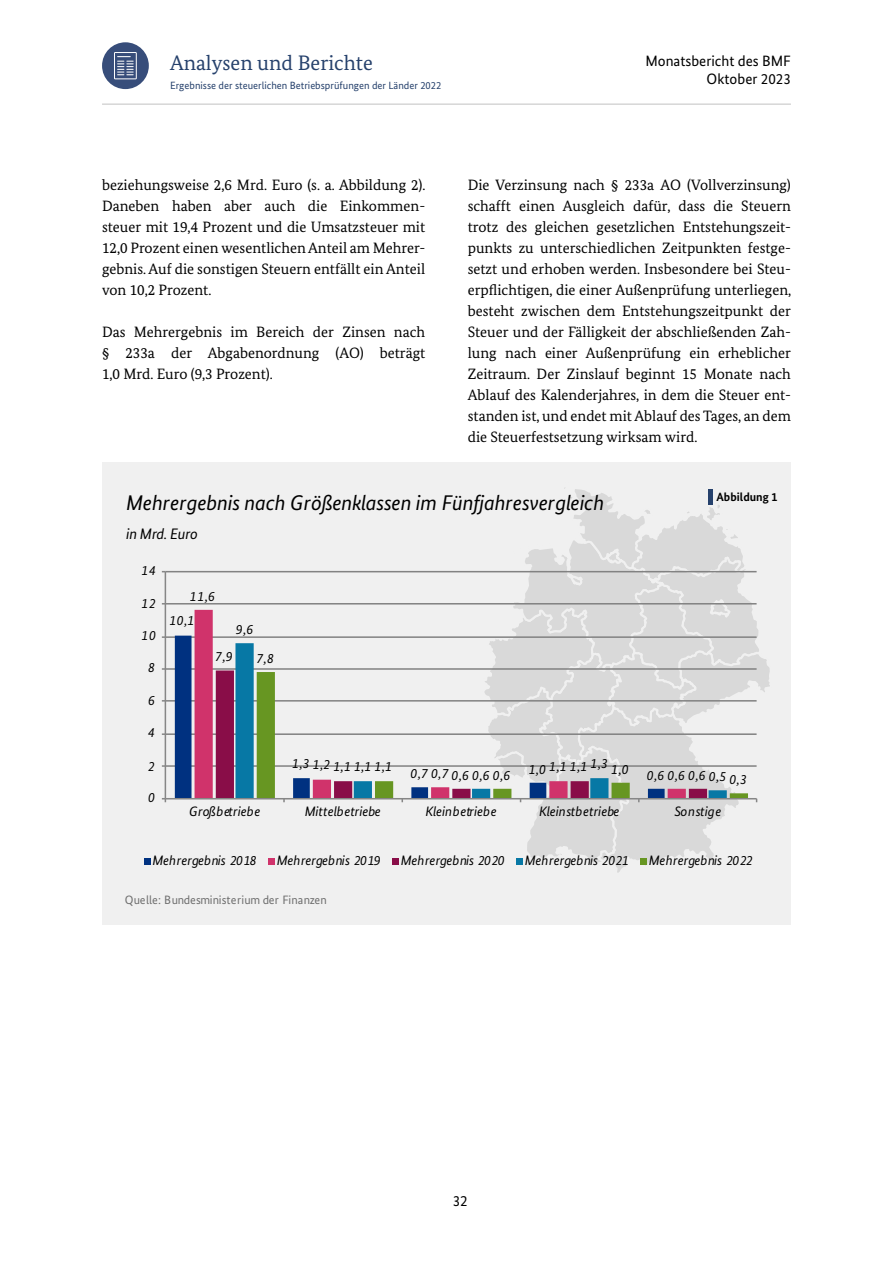
<style>
.page{position:relative;width:893px;height:1263px;background:#fff}
.page>*{position:absolute;margin:0;border:0;box-sizing:border-box;transform-origin:0 0}
.t1{font:italic 21.3px "Bundes Sans";letter-spacing:-.01em;color:#000}
.t2{font:21px "Bundes Serif";color:#26416c}
.t3{font:italic 15.15px "Bundes Sans";letter-spacing:-.025em;color:#000}
.Zweispaltiger_Fließtext{font:15px/21px "Bundes Serif";color:#000;text-align:justify}
.t4{font:15px/18px "Bundes Sans";color:#000;text-align:right}
.t5{font:italic 13.65px "Bundes Sans";letter-spacing:.005em;color:#000}
.t6{font:12.15px "Bundes Sans";letter-spacing:-.005em;color:#6f6f6f}
.t7{font:700 12px "Bundes Sans";color:#000}
.t8{font:10.5px "Bundes Sans";color:#26416c}
</style>
<div class="page">
<hr style="left:102px;top:103px;width:689px;height:2px;background:#d6d6d6">
<div style="left:102px;top:463px;width:689px;height:462px;background:#f0f0f0"></div>
<hr style="left:165px;top:765px;width:592px;height:2px;background:#828282">
<hr style="left:165px;top:733px;width:592px;height:2px;background:#828282">
<hr style="left:165px;top:700px;width:592px;height:2px;background:#828282">
<hr style="left:165px;top:668px;width:592px;height:2px;background:#828282">
<hr style="left:165px;top:636px;width:592px;height:2px;background:#828282">
<hr style="left:165px;top:603px;width:592px;height:1px;background:#828282">
<hr style="left:165px;top:571px;width:592px;height:1px;background:#828282">
<svg style="left:175px;top:636px;width:20px;height:162px;background:#284d8f"></svg>
<svg style="left:195px;top:610px;width:284px;height:188px"></svg>
<div style="left:216px;top:670px;width:19px;height:128px;background:#890d48"></div>
<svg style="left:235px;top:643px;width:244px;height:155px"></svg>
<svg style="left:257px;top:672px;width:222px;height:126px"></svg>
<hr style="left:165px;top:572px;width:1px;height:227px;background:#868686">
<hr style="left:165px;top:798px;width:592px;height:1px;background:#868686">
<svg style="left:144px;top:858px;width:6px;height:6px"></svg>
<svg style="left:268px;top:858px;width:6px;height:6px"></svg>
<svg style="left:392px;top:858px;width:6px;height:6px"></svg>
<svg style="left:479px;top:488px;width:291px;height:385px"></svg>
<hr style="left:708px;top:489px;width:4px;height:15px;background:#26416c">
<div style="left:102px;top:42px;width:47px;height:47px;background:#374d7a;border-radius:50%"></div>
<svg style="left:114px;top:52px;width:23px;height:27px"></svg>
<h2 class="t2" style="left:170px;top:50px;width:204px">Analysen und Berichte</h2>
<p class="t4" style="left:645px;top:51px;width:147px">Monatsbericht des BMF<br>Oktober 2023</p>
<p class="t8" style="left:170px;top:79px;width:273px">Ergebnisse der steuerlichen Betriebsprüfungen der Länder 2022</p>
<p class="Zweispaltiger_Fließtext" style="left:102px;top:174px;width:325px">beziehungsweise 2,6 Mrd. Euro (s. a. Abbildung 2).<br>Daneben haben aber auch die Einkommen&shy;steuer mit 19,4 Prozent und die Umsatzsteuer mit 12,0 Prozent einen wesentlichen Anteil am Mehrer&shy;gebnis. Auf die sonstigen Steuern entfällt ein Anteil von 10,2 Prozent.</p>
<p class="Zweispaltiger_Fließtext" style="left:102px;top:321px;width:325px">Das Mehrergebnis im Bereich der Zinsen nach § 233a der Abgabenordnung (AO) beträgt 1,0 Mrd. Euro (9,3 Prozent).</p>
<p class="Zweispaltiger_Fließtext" style="left:468px;top:174px;width:325px">Die Verzinsung nach § 233a AO (Vollverzinsung) schafft einen Ausgleich dafür, dass die Steuern trotz des gleichen gesetzlichen Entstehungszeit&shy;punkts zu unterschiedlichen Zeitpunkten festge&shy;setzt und erhoben werden. Insbesondere bei Steu&shy;erpflichtigen, die einer Außenprüfung unterliegen, besteht zwischen dem Entstehungszeitpunkt der Steuer und der Fälligkeit der abschließenden Zah&shy;lung nach einer Außenprüfung ein erheblicher Zeitraum. Der Zinslauf beginnt 15 Monate nach Ablauf des Kalenderjahres, in dem die Steuer ent&shy;standen ist, und endet mit Ablauf des Tages, an dem die Steuerfestsetzung wirksam wird.</p>
<p class="t1" style="left:126px;top:489px;width:479px">Mehrergebnis nach Größenklassen im Fünfjahresvergleich</p>
<p class="t3" style="left:126px;top:524px;width:73px">in Mrd. Euro</p>
<p class="t5" style="left:141px;top:562px;width:16px">14</p>
<p class="t5" style="left:141px;top:595px;width:16px">12</p>
<p class="t5" style="left:141px;top:627px;width:16px">10</p>
<p class="t5" style="left:148px;top:659px;width:8px">8</p>
<p class="t5" style="left:148px;top:692px;width:8px">6</p>
<p class="t5" style="left:148px;top:724px;width:8px">4</p>
<p class="t5" style="left:148px;top:757px;width:8px">2</p>
<p class="t5" style="left:148px;top:789px;width:8px">0</p>
<p class="t5" style="left:190px;top:588px;width:27px">11,6</p>
<p class="t5" style="left:169px;top:612px;width:27px">10,1</p>
<p class="t5" style="left:236px;top:621px;width:19px">9,6</p>
<p class="t5" style="left:215px;top:648px;width:19px">7,9</p>
<p class="t5" style="left:256px;top:650px;width:19px">7,8</p>
<p class="t5" style="left:292px;top:754px;width:19px">1,3</p>
<p class="t5" style="left:590px;top:754px;width:19px">1,3</p>
<p class="t5" style="left:313px;top:756px;width:19px">1,2</p>
<p class="t5" style="left:549px;top:757px;width:40px">1,1 1,1</p>
<p class="t5" style="left:333px;top:757px;width:60px">1,1 1,1 1,1</p>
<p class="t5" style="left:410px;top:765px;width:40px">0,7 0,7</p>
<p class="t5" style="left:529px;top:761px;width:19px">1,0</p>
<p class="t5" style="left:611px;top:761px;width:19px">1,0</p>
<p class="t5" style="left:452px;top:767px;width:60px">0,6 0,6 0,6</p>
<p class="t7" style="left:716px;top:489px;width:62px">Abbildung 1</p>
<p class="t5" style="left:647px;top:767px;width:60px">0,6 0,6 0,6</p>
<p class="t5" style="left:709px;top:768px;width:19px">0,5</p>
<p class="t5" style="left:729px;top:771px;width:19px">0,3</p>
<p class="t5" style="left:189px;top:803px;width:73px">Großbetriebe</p>
<p class="t5" style="left:305px;top:803px;width:77px">Mittelbetriebe</p>
<p class="t5" style="left:426px;top:803px;width:73px">Kleinbetriebe</p>
<p class="t5" style="left:539px;top:803px;width:82px">Kleinstbetriebe</p>
<p class="t5" style="left:674px;top:803px;width:48px">Sonstige</p>
<p class="t5" style="left:153px;top:851px;width:105px">Mehrergebnis 2018</p>
<p class="t5" style="left:277px;top:851px;width:105px">Mehrergebnis 2019</p>
<p class="t5" style="left:401px;top:851px;width:105px">Mehrergebnis 2020</p>
<p class="t5" style="left:525px;top:851px;width:105px">Mehrergebnis 2021</p>
<p class="t5" style="left:649px;top:851px;width:105px">Mehrergebnis 2022</p>
<p class="t6" style="left:125px;top:892px;width:203px">Quelle: Bundesministerium der Finanzen</p>
<p class="t4" style="left:453px;top:1192px;width:16px">32</p>
</div>
